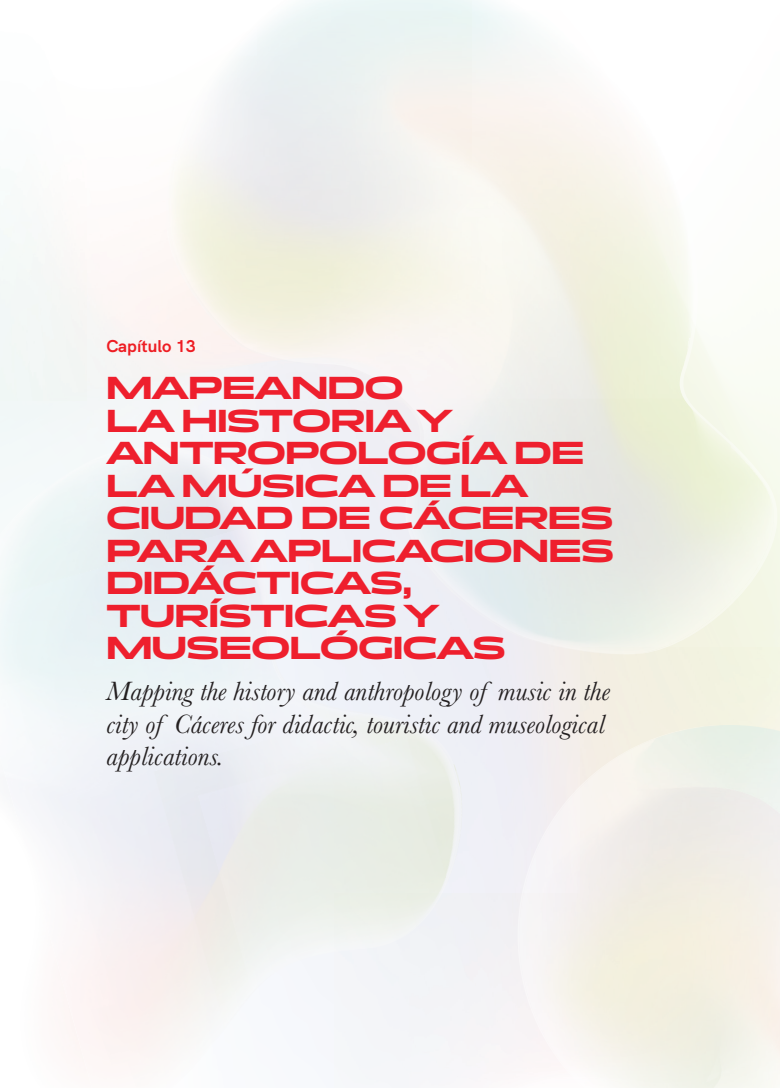
<style>
.page{position:relative;width:780px;height:1088px;background:#fff}
.page>*{position:absolute;margin:0;border:0;box-sizing:border-box;transform-origin:0 0}
.t1{font:700 32.5px/32.5px "Panchang";letter-spacing:-.01em;color:#ee1f2d}
.t2{font:italic 27.5px/32.5px "Baskerville";color:#231f20}
.t3{font:700 17px "HK Grotesk";color:#ee1d23}
</style>
<div class="page">
<img style="left:472px;top:397px;width:260px;height:257px">
<img style="left:731px;top:445px;width:44px;height:156px">
<img style="left:687px;top:228px;width:9px;height:123px">
<img style="left:242px;top:26px;width:15px;height:30px">
<img style="left:425px;top:713px;width:2px;height:19px">
<img style="left:14px;top:448px;width:201px;height:71px">
<img style="left:154px;top:761px;width:99px;height:266px">
<img style="left:198px;top:796px;width:248px;height:196px">
<div style="left:188px;top:713px;width:237px;height:83px;background:#edf0f0"></div>
<img style="left:167px;top:525px;width:161px;height:227px">
<img style="left:323px;top:706px;width:40px;height:17px">
<img style="left:407px;top:732px;width:53px;height:147px">
<p class="t3" style="left:106px;top:333px;width:91px">Capítulo 13</p>
<p class="t1" style="left:106px;top:372px;width:509px">MAPEANDO<br>LA HISTORIA Y<br>ANTROPOLOGÍA DE<br>LA MÚSICA DE LA<br>CIUDAD DE CÁCERES<br>PARA APLICACIONES<br>DIDÁCTICAS,<br>TURÍSTICAS Y<br>MUSEOLÓGICAS</p>
<p class="t2" style="left:106px;top:675px;width:505px">Mapping the history and anthropology of music in the city of Cáceres for didactic, touristic and museological applications.</p>
</div>
